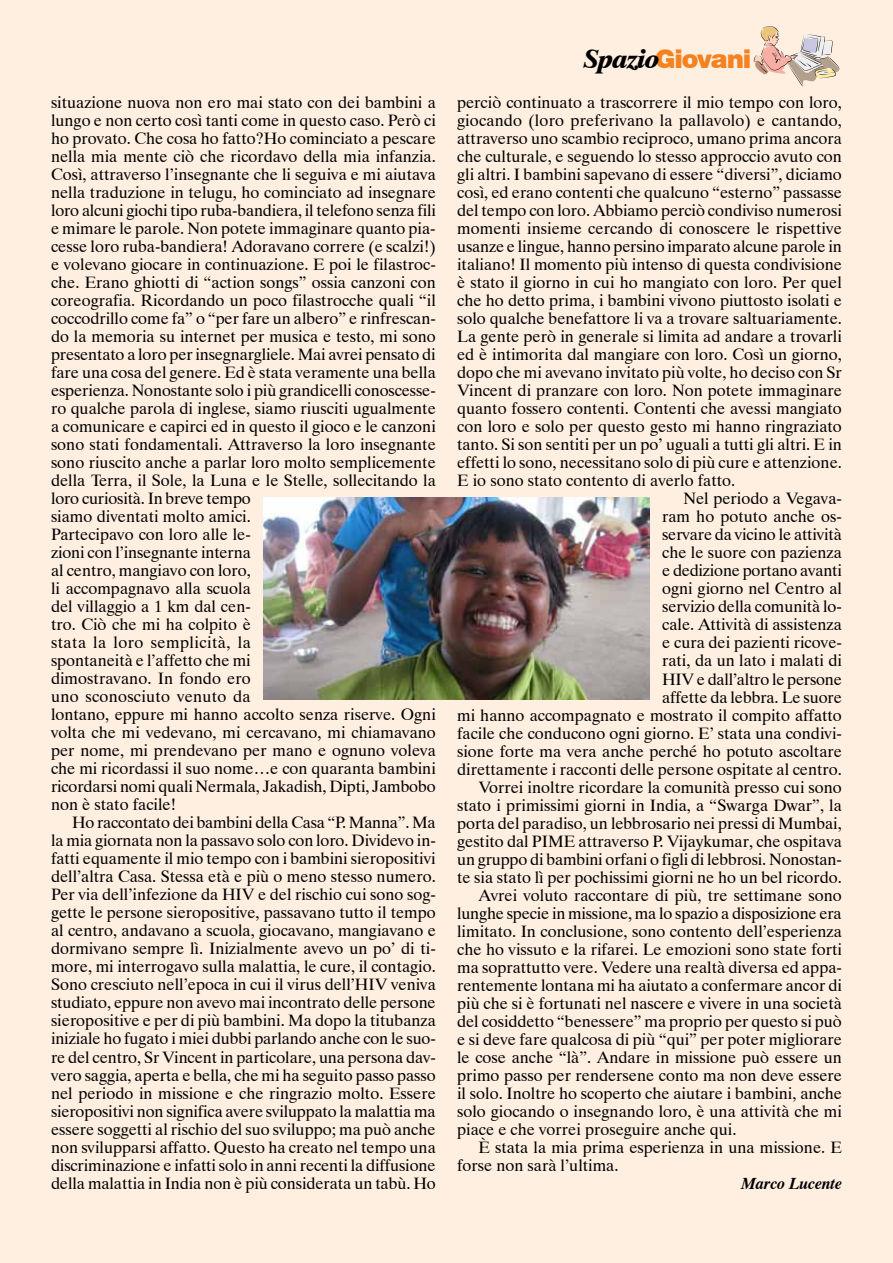
<style>
.page{position:relative;width:893px;height:1263px;background:#ffefe1}
.page>*{position:absolute;margin:0;border:0;box-sizing:border-box;transform-origin:0 0}
.t1{font:900 25.35px "Swiss 721 BT";letter-spacing:-.05em;color:#f58220}
.t2{font:16.5px/18px "Dutch 801 BT";color:#000}
.t3{font:italic 700 16.5px "Dutch 801 BT";color:#000}
.s1{font-family:"Dutch 801 BT";font-weight:800;font-style:italic;font-size:27px;color:#000}
</style>
<div class="page">
<svg style="left:753px;top:26px;width:87px;height:61px"></svg>
<img style="left:264px;top:497px;width:385px;height:203px">
<p class="t2" style="left:51px;top:93px;width:386px">situazione nuova non ero mai stato con dei bambini a lungo e non certo così tanti come in questo caso. Però ci ho provato. Che cosa ho fatto?Ho cominciato a pescare nella mia mente ciò che ricordavo della mia infanzia.<br>Così, attraverso l’insegnante che li seguiva e mi aiutava nella traduzione in telugu, ho cominciato ad insegnare loro alcuni giochi tipo ruba-bandiera, il telefono senza fili e mimare le parole. Non potete immaginare quanto pia&shy;cesse loro ruba-bandiera! Adoravano correre (e scalzi!) e volevano giocare in continuazione. E poi le filastroc&shy;che. Erano ghiotti di “action songs” ossia canzoni con coreografia. Ricordando un poco filastrocche quali “il coccodrillo come fa” o “per fare un albero” e rinfrescan&shy;do la memoria su internet per musica e testo, mi sono presentato a loro per insegnargliele. Mai avrei pensato di fare una cosa del genere. Ed è stata veramente una bella esperienza. Nonostante solo i più grandicelli conoscesse&shy;ro qualche parola di inglese, siamo riusciti ugualmente a comunicare e capirci ed in questo il gioco e le canzoni sono stati fondamentali. Attraverso la loro insegnante sono riuscito anche a parlar loro molto semplicemente della Terra, il Sole, la Luna e le Stelle, sollecitando la loro curiosità. In breve tempo<br>siamo diventati molto amici.<br>Partecipavo con loro alle le-<br>zioni con l’insegnante interna<br>al centro, mangiavo con loro,<br>li accompagnavo alla scuola<br>del villaggio a 1 km dal cen-<br>tro. Ciò che mi ha colpito è<br>stata la loro semplicità, la<br>spontaneità e l’affetto che mi<br>dimostravano. In fondo ero<br>uno sconosciuto venuto da<br>lontano, eppure mi hanno accolto senza riserve. Ogni volta che mi vedevano, mi cercavano, mi chiamavano per nome, mi prendevano per mano e ognuno voleva che mi ricordassi il suo nome…e con quaranta bambini ricordarsi nomi quali Nermala, Jakadish, Dipti, Jambobo non è stato facile!</p>
<p class="t2" style="left:51px;top:814px;width:386px;text-align:justify;text-indent:21px">Ho raccontato dei bambini della Casa “P. Manna”. Ma la mia giornata non la passavo solo con loro. Dividevo in&shy;fatti equamente il mio tempo con i bambini sieropositivi dell’altra Casa. Stessa età e più o meno stesso numero.<br>Per via dell’infezione da HIV e del rischio cui sono sog&shy;gette le persone sieropositive, passavano tutto il tempo al centro, andavano a scuola, giocavano, mangiavano e dormivano sempre lì. Inizialmente avevo un po’ di ti&shy;more, mi interrogavo sulla malattia, le cure, il contagio.<br>Sono cresciuto nell’epoca in cui il virus dell’HIV veniva studiato, eppure non avevo mai incontrato delle persone sieropositive e per di più bambini. Ma dopo la titubanza iniziale ho fugato i miei dubbi parlando anche con le suo&shy;re del centro, Sr Vincent in particolare, una persona dav&shy;vero saggia, aperta e bella, che mi ha seguito passo passo nel periodo in missione e che ringrazio molto. Essere sieropositivi non significa avere sviluppato la malattia ma essere soggetti al rischio del suo sviluppo; ma può anche non svilupparsi affatto. Questo ha creato nel tempo una discriminazione e infatti solo in anni recenti la diffusione della malattia in India non è più considerata un tabù. Ho</p>
<h1 class="t1" style="left:583px;top:44px;width:169px"><span class="s1">Spazio</span>Giovani</h1>
<p class="t2" style="left:457px;top:94px;width:386px">perciò continuato a trascorrere il mio tempo con loro,</p>
<p class="t2" style="left:457px;top:112px;width:386px">giocando (loro preferivano la pallavolo) e cantando,</p>
<p class="t2" style="left:457px;top:130px;width:386px">attraverso uno scambio reciproco, umano prima ancora</p>
<p class="t2" style="left:457px;top:148px;width:386px">che culturale, e seguendo lo stesso approccio avuto con</p>
<p class="t2" style="left:457px;top:166px;width:386px">gli altri. I bambini sapevano di essere “diversi”, diciamo</p>
<p class="t2" style="left:457px;top:184px;width:386px">così, ed erano contenti che qualcuno “esterno” passasse</p>
<p class="t2" style="left:457px;top:202px;width:386px">del tempo con loro. Abbiamo perciò condiviso numerosi</p>
<p class="t2" style="left:457px;top:220px;width:386px">momenti insieme cercando di conoscere le rispettive</p>
<p class="t2" style="left:457px;top:238px;width:386px">usanze e lingue, hanno persino imparato alcune parole in</p>
<p class="t2" style="left:457px;top:256px;width:386px">italiano! Il momento più intenso di questa condivisione</p>
<p class="t2" style="left:457px;top:274px;width:386px">è stato il giorno in cui ho mangiato con loro. Per quel</p>
<p class="t2" style="left:457px;top:292px;width:386px">che ho detto prima, i bambini vivono piuttosto isolati e</p>
<p class="t2" style="left:457px;top:310px;width:386px">solo qualche benefattore li va a trovare saltuariamente.</p>
<p class="t2" style="left:457px;top:328px;width:386px">La gente però in generale si limita ad andare a trovarli</p>
<p class="t2" style="left:457px;top:346px;width:386px">ed è intimorita dal mangiare con loro. Così un giorno,</p>
<p class="t2" style="left:457px;top:364px;width:386px">dopo che mi avevano invitato più volte, ho deciso con Sr</p>
<p class="t2" style="left:457px;top:382px;width:386px">Vincent di pranzare con loro. Non potete immaginare</p>
<p class="t2" style="left:457px;top:400px;width:386px">quanto fossero contenti. Contenti che avessi mangiato</p>
<p class="t2" style="left:457px;top:418px;width:386px">con loro e solo per questo gesto mi hanno ringraziato</p>
<p class="t2" style="left:457px;top:436px;width:386px">tanto. Si son sentiti per un po’ uguali a tutti gli altri. E in</p>
<p class="t2" style="left:457px;top:454px;width:386px">effetti lo sono, necessitano solo di più cure e attenzione.</p>
<p class="t2" style="left:457px;top:472px;width:280px">E io sono stato contento di averlo fatto.</p>
<p class="t2" style="left:683px;top:490px;width:160px">Nel periodo a Vegava-</p>
<p class="t2" style="left:662px;top:508px;width:181px">ram ho potuto anche os-</p>
<p class="t2" style="left:662px;top:526px;width:181px">servare da vicino le attività</p>
<p class="t2" style="left:662px;top:544px;width:181px">che le suore con pazienza</p>
<p class="t2" style="left:662px;top:562px;width:181px">e dedizione portano avanti</p>
<p class="t2" style="left:662px;top:580px;width:181px">ogni giorno nel Centro al</p>
<p class="t2" style="left:662px;top:598px;width:181px">servizio della comunità lo-</p>
<p class="t2" style="left:662px;top:616px;width:181px">cale. Attività di assistenza</p>
<p class="t2" style="left:662px;top:634px;width:181px">e cura dei pazienti ricove-</p>
<p class="t2" style="left:662px;top:652px;width:181px">rati, da un lato i malati di</p>
<p class="t2" style="left:662px;top:670px;width:181px">HIV e dall’altro le persone</p>
<p class="t2" style="left:662px;top:688px;width:181px">affette da lebbra. Le suore</p>
<p class="t2" style="left:457px;top:706px;width:386px">mi hanno accompagnato e mostrato il compito affatto</p>
<p class="t2" style="left:457px;top:724px;width:386px">facile che conducono ogni giorno. E’ stata una condivi-</p>
<p class="t2" style="left:457px;top:742px;width:386px">sione forte ma vera anche perché ho potuto ascoltare</p>
<p class="t2" style="left:457px;top:760px;width:386px">direttamente i racconti delle persone ospitate al centro.</p>
<p class="t2" style="left:478px;top:778px;width:365px">Vorrei inoltre ricordare la comunità presso cui sono</p>
<p class="t2" style="left:457px;top:796px;width:386px">stato i primissimi giorni in India, a “Swarga Dwar”, la</p>
<p class="t2" style="left:457px;top:814px;width:386px">porta del paradiso, un lebbrosario nei pressi di Mumbai,</p>
<p class="t2" style="left:457px;top:832px;width:386px">gestito dal PIME attraverso P. Vijaykumar, che ospitava</p>
<p class="t2" style="left:457px;top:850px;width:386px">un gruppo di bambini orfani o figli di lebbrosi. Nonostan-</p>
<p class="t2" style="left:457px;top:868px;width:386px">te sia stato lì per pochissimi giorni ne ho un bel ricordo.</p>
<p class="t2" style="left:478px;top:886px;width:365px">Avrei voluto raccontare di più, tre settimane sono</p>
<p class="t2" style="left:457px;top:904px;width:386px">lunghe specie in missione, ma lo spazio a disposizione era</p>
<p class="t2" style="left:457px;top:922px;width:386px">limitato. In conclusione, sono contento dell’esperienza</p>
<p class="t2" style="left:457px;top:940px;width:386px">che ho vissuto e la rifarei. Le emozioni sono state forti</p>
<p class="t2" style="left:457px;top:958px;width:386px">ma soprattutto vere. Vedere una realtà diversa ed appa-</p>
<p class="t2" style="left:457px;top:976px;width:386px">rentemente lontana mi ha aiutato a confermare ancor di</p>
<p class="t2" style="left:457px;top:994px;width:386px">più che si è fortunati nel nascere e vivere in una società</p>
<p class="t2" style="left:457px;top:1012px;width:386px">del cosiddetto “benessere” ma proprio per questo si può</p>
<p class="t2" style="left:457px;top:1030px;width:386px">e si deve fare qualcosa di più “qui” per poter migliorare</p>
<p class="t2" style="left:457px;top:1048px;width:386px">le cose anche “là”. Andare in missione può essere un</p>
<p class="t2" style="left:457px;top:1066px;width:386px">primo passo per rendersene conto ma non deve essere</p>
<p class="t2" style="left:457px;top:1084px;width:386px">il solo. Inoltre ho scoperto che aiutare i bambini, anche</p>
<p class="t2" style="left:457px;top:1102px;width:386px">solo giocando o insegnando loro, è una attività che mi</p>
<p class="t2" style="left:457px;top:1120px;width:281px">piace e che vorrei proseguire anche qui.</p>
<p class="t2" style="left:478px;top:1138px;width:365px">È stata la mia prima esperienza in una missione. E</p>
<p class="t2" style="left:457px;top:1156px;width:163px">forse non sarà l’ultima.</p>
<p class="t3" style="left:742px;top:1173px;width:102px">Marco Lucente</p>
</div>
